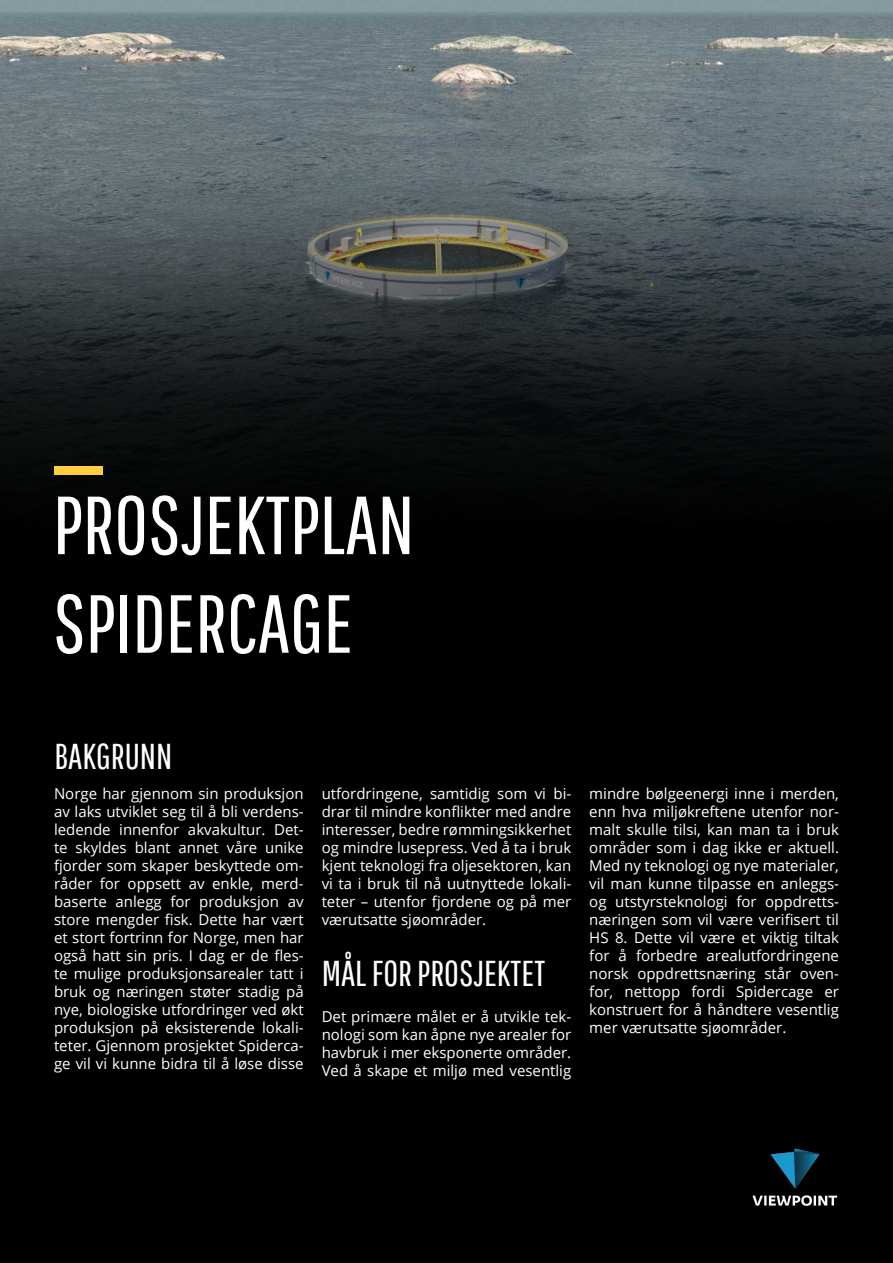
<style>
.page{position:relative;width:893px;height:1263px;background:#fff}
.page>*{position:absolute;margin:0;border:0;box-sizing:border-box;transform-origin:0 0}
.t1{font:82.2px "Pathway Gothic One";color:#fff}
.t2{font:36px "Pathway Gothic One";color:#fff}
.t3{font:15px/18px "Open Sans";color:#fff;text-align:justify}
</style>
<div class="page">
<img style="left:0;top:0;width:893px;height:176px">
<img style="left:0;top:176px;width:893px;height:611px">
<div style="left:0;top:787px;width:893px;height:476px;background:#000"></div>
<img style="left:752px;top:1148px;width:86px;height:58px">
<div style="left:54px;top:466px;width:48px;height:9px;background:#ffcf3f"></div>
<p class="t1" style="left:53px;top:476px;width:363px">PROSJEKTPLAN</p>
<p class="t1" style="left:53px;top:574px;width:302px">SPIDERCAGE</p>
<p class="t2" style="left:54px;top:735px;width:119px">BAKGRUNN</p>
<p class="t3" style="left:54px;top:784px;width:251px">Norge har gjennom sin produksjon av laks utviklet seg til å bli verdens&shy;ledende innenfor akvakultur. Det&shy;te skyldes blant annet våre unike fjorder som skaper beskyttede om&shy;råder for oppsett av enkle, merd&shy;baserte anlegg for produksjon av store mengder fisk. Dette har vært et stort fortrinn for Norge, men har også hatt sin pris. I dag er de fles&shy;te mulige produksjonsarealer tatt i bruk og næringen støter stadig på nye, biologiske utfordringer ved økt produksjon på eksisterende lokali&shy;teter. Gjennom prosjektet Spiderca&shy;ge vil vi kunne bidra til å løse disse</p>
<p class="t3" style="left:322px;top:784px;width:251px">utfordringene, samtidig som vi bi&shy;drar til mindre konflikter med andre interesser, bedre rømmingsikkerhet og mindre lusepress. Ved å ta i bruk kjent teknologi fra oljesektoren, kan vi ta i bruk til nå uutnyttede lokali&shy;teter – utenfor fjordene og på mer værutsatte sjøområder.</p>
<p class="t2" style="left:322px;top:951px;width:225px">MÅL FOR PROSJEKTET</p>
<p class="t3" style="left:322px;top:1007px;width:251px">Det primære målet er å utvikle tek&shy;nologi som kan åpne nye arealer for havbruk i mer eksponerte områder.<br>Ved å skape et miljø med vesentlig</p>
<p class="t3" style="left:589px;top:784px;width:251px">mindre bølgeenergi inne i merden, enn hva miljøkreftene utenfor nor&shy;malt skulle tilsi, kan man ta i bruk områder som i dag ikke er aktuell.<br>Med ny teknologi og nye materialer, vil man kunne tilpasse en anleggs&shy;og utstyrsteknologi for oppdretts&shy;næringen som vil være verifisert til HS 8. Dette vil være et viktig tiltak for å forbedre arealutfordringene norsk oppdrettsnæring står oven&shy;for, nettopp fordi Spidercage er konstruert for å håndtere vesentlig mer værutsatte sjøområder.</p>
</div>
